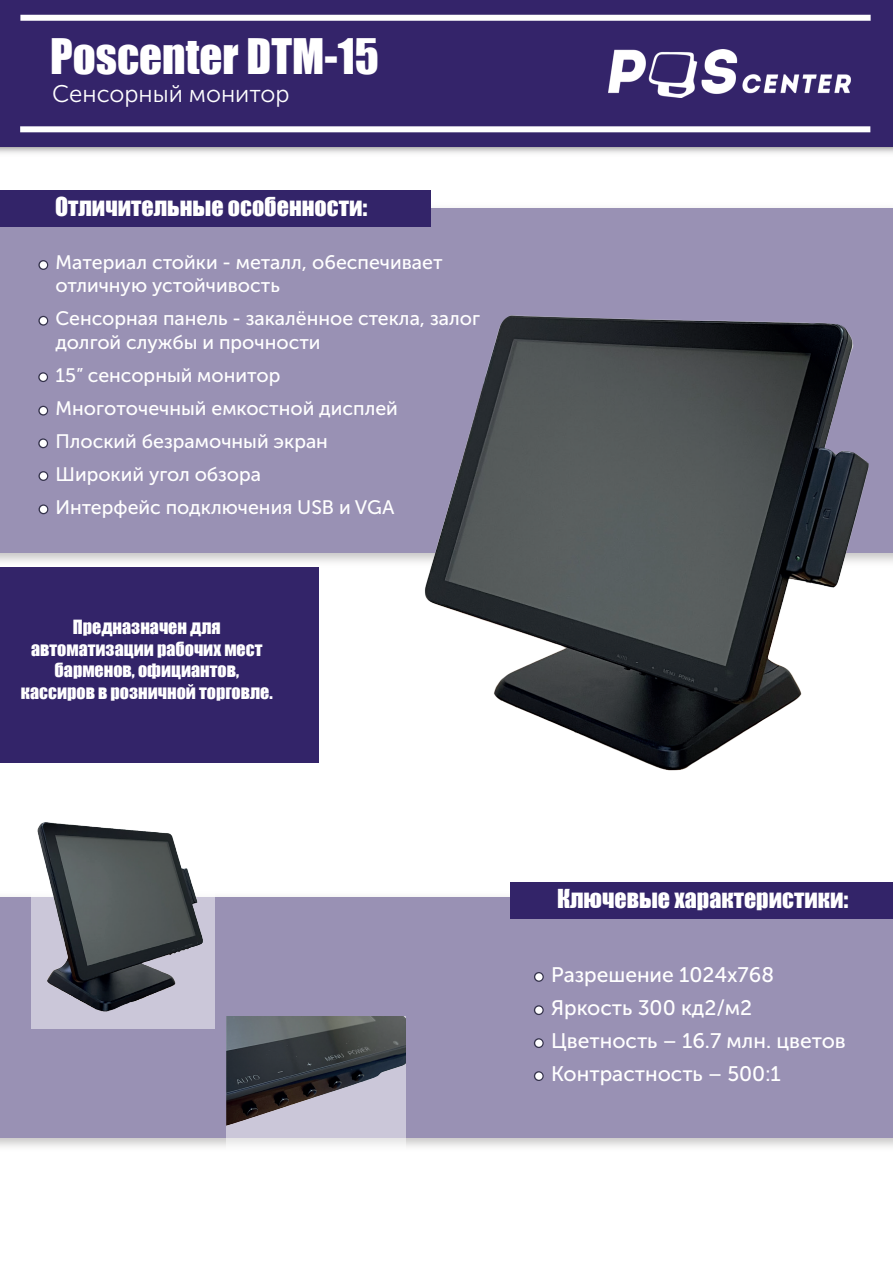
<style>
.page{position:relative;width:893px;height:1263px;background:#fff}
.page>*{position:absolute;margin:0;border:0;box-sizing:border-box;transform-origin:0 0}
.t1{font:45px "Impact";color:#fff}
.t2{font:24px "Impact";color:#fff}
.t3{font:24px "Museo Sans Cyrl 300";color:#fff}
.t4{font:21px/33px "Museo Sans Cyrl 500";color:#fff}
.t5{font:19.5px/33px "Museo Sans Cyrl 500";color:#fff}
.t6{font:18px/21.6px "Impact";color:#fff;text-align:center}
</style>
<div class="page">
<div style="left:0;top:897px;width:893px;height:241px;background:#9991b4"></div>
<img style="left:0;top:553px;width:390px;height:15px">
<div style="left:0;top:208px;width:893px;height:345px;background:#9991b4"></div>
<img style="left:0;top:146px;width:893px;height:7px">
<div style="left:0;top:0;width:893px;height:146px;background:#34246a"></div>
<div style="left:20px;top:15px;width:851px;height:6px;background:#fff"></div>
<div style="left:20px;top:126px;width:850px;height:6px;background:#fff"></div>
<div style="left:0;top:190px;width:431px;height:36px;background:#332469"></div>
<div style="left:0;top:568px;width:319px;height:195px;background:#332469"></div>
<div style="left:510px;top:882px;width:383px;height:36px;background:#332469"></div>
<svg style="left:534px;top:972px;width:10px;height:10px"></svg>
<div style="left:535px;top:973px;width:8px;height:7px;background:#fff;border-radius:50%"></div>
<svg style="left:534px;top:1038px;width:10px;height:10px"></svg>
<div style="left:535px;top:1039px;width:7px;height:8px;background:#fff;border-radius:50%"></div>
<svg style="left:534px;top:1005px;width:10px;height:10px"></svg>
<div style="left:535px;top:1006px;width:7px;height:8px;background:#fff;border-radius:50%"></div>
<svg style="left:534px;top:1071px;width:10px;height:10px"></svg>
<div style="left:535px;top:1072px;width:7px;height:8px;background:#fff;border-radius:50%"></div>
<svg style="left:38px;top:260px;width:10px;height:10px"></svg>
<div style="left:40px;top:261px;width:7px;height:8px;background:#fff;border-radius:50%"></div>
<svg style="left:38px;top:316px;width:10px;height:10px"></svg>
<div style="left:40px;top:317px;width:7px;height:7px;background:#fff;border-radius:50%"></div>
<svg style="left:38px;top:372px;width:10px;height:10px"></svg>
<div style="left:40px;top:374px;width:7px;height:7px;background:#fff;border-radius:50%"></div>
<svg style="left:38px;top:406px;width:10px;height:10px"></svg>
<div style="left:40px;top:407px;width:7px;height:7px;background:#fff;border-radius:50%"></div>
<svg style="left:38px;top:438px;width:10px;height:10px"></svg>
<div style="left:40px;top:440px;width:7px;height:7px;background:#fff;border-radius:50%"></div>
<svg style="left:38px;top:471px;width:10px;height:10px"></svg>
<div style="left:40px;top:472px;width:7px;height:8px;background:#fff;border-radius:50%"></div>
<svg style="left:39px;top:504px;width:9px;height:10px"></svg>
<div style="left:40px;top:506px;width:7px;height:7px;background:#fff;border-radius:50%"></div>
<svg style="left:226px;top:1137px;width:179px;height:12px;fill:#f0f0f0"></svg>
<div style="left:31px;top:862px;width:184px;height:167px;background:#cbc7d9"></div>
<img style="left:609px;top:50px;width:242px;height:47px">
<img style="left:390px;top:315px;width:503px;height:456px">
<img style="left:226px;top:1017px;width:179px;height:120px">
<img style="left:8px;top:822px;width:218px;height:190px">
<h1 class="t1" style="left:50px;top:22px;width:330px">Poscenter DTM-15</h1>
<p class="t3" style="left:52px;top:81px;width:239px">Сенсорный монитор</p>
<p class="t2" style="left:55px;top:188px;width:314px">Отличительные особенности:</p>
<p class="t5" style="left:56px;top:251px;width:389px;line-height:23.4px">Maтepиaл стойки - металл, o6ecпeчивaeт отличную устойчивость</p>
<p class="t5" style="left:56px;top:307px;width:426px;line-height:23.4px">Сенсорная панель - закалённое стекла, залог долгой службы и прочности</p>
<p class="t5" style="left:56px;top:359px;width:344px">15” сенсорный монитор<br>Mнoгoтoчeчный емкостной дисплей<br>Плоский безрамочный экран<br>Широкий угол обзора<br>Интерфейс подключения USB и VGA</p>
<p class="t6" style="left:21px;top:616px;width:253px">Предназначен для автоматизации рабочих мест барменов, официантов, кассиров в розничной торговле.</p>
<p class="t2" style="left:557px;top:879px;width:293px">Ключевые характеристики:</p>
<p class="t4" style="left:551px;top:958px;width:296px">Разрешение 1024x768<br>Яркость 300 кд2/м2<br>Цветность – 16.7 млн. цветов<br>Контрастность – 500:1</p>
</div>
